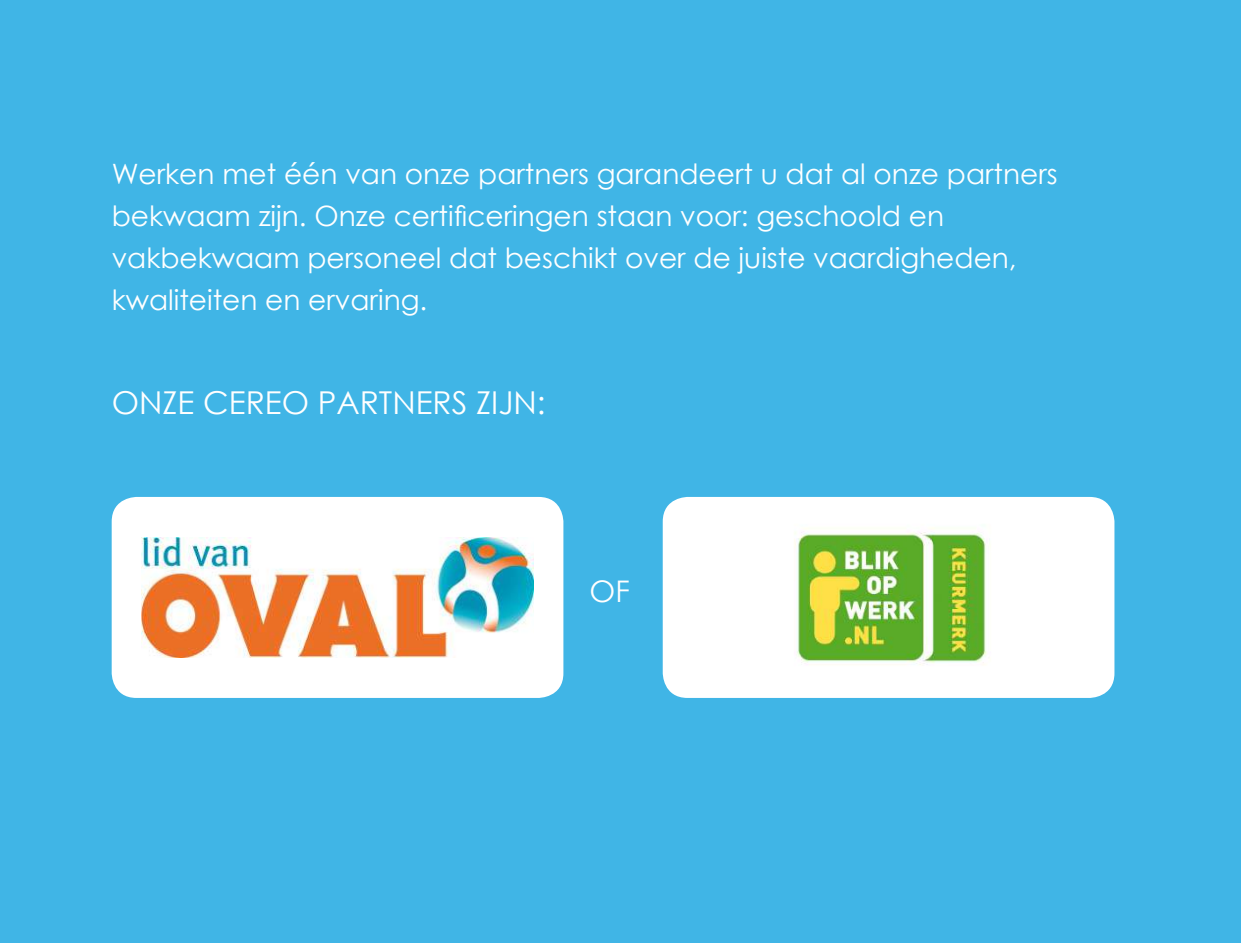
<style>
.page{position:relative;width:1241px;height:943px;background:#fff}
.page>*{position:absolute;margin:0;border:0;box-sizing:border-box;transform-origin:0 0}
.t1{font:31.5px "Century Gothic";color:#fff}
.t2{font:29.75px "Century Gothic";color:#fff}
.t3{font:28px/42px "Century Gothic";color:#fff}
</style>
<div class="page">
<div style="left:0;top:0;width:1240px;height:943px;background:#40b5e6"></div>
<div style="left:112px;top:497px;width:451px;height:201px;background:#fff;border-radius:25px"></div>
<div style="left:662px;top:497px;width:452px;height:201px;background:#fff;border-radius:25px"></div>
<img style="left:141px;top:537px;width:392px;height:120px">
<img style="left:794px;top:527px;width:193px;height:138px">
<p class="t3" style="left:112px;top:152px;width:947px">Werken met één van onze partners garandeert u dat al onze partners bekwaam zijn. Onze certificeringen staan voor: geschoold en vakbekwaam personeel dat beschikt over de juiste vaardigheden, kwaliteiten en ervaring.</p>
<p class="t1" style="left:112px;top:381px;width:435px">ONZE CEREO PARTNERS ZIJN:</p>
<p class="t2" style="left:589px;top:570px;width:42px">OF</p>
</div>
